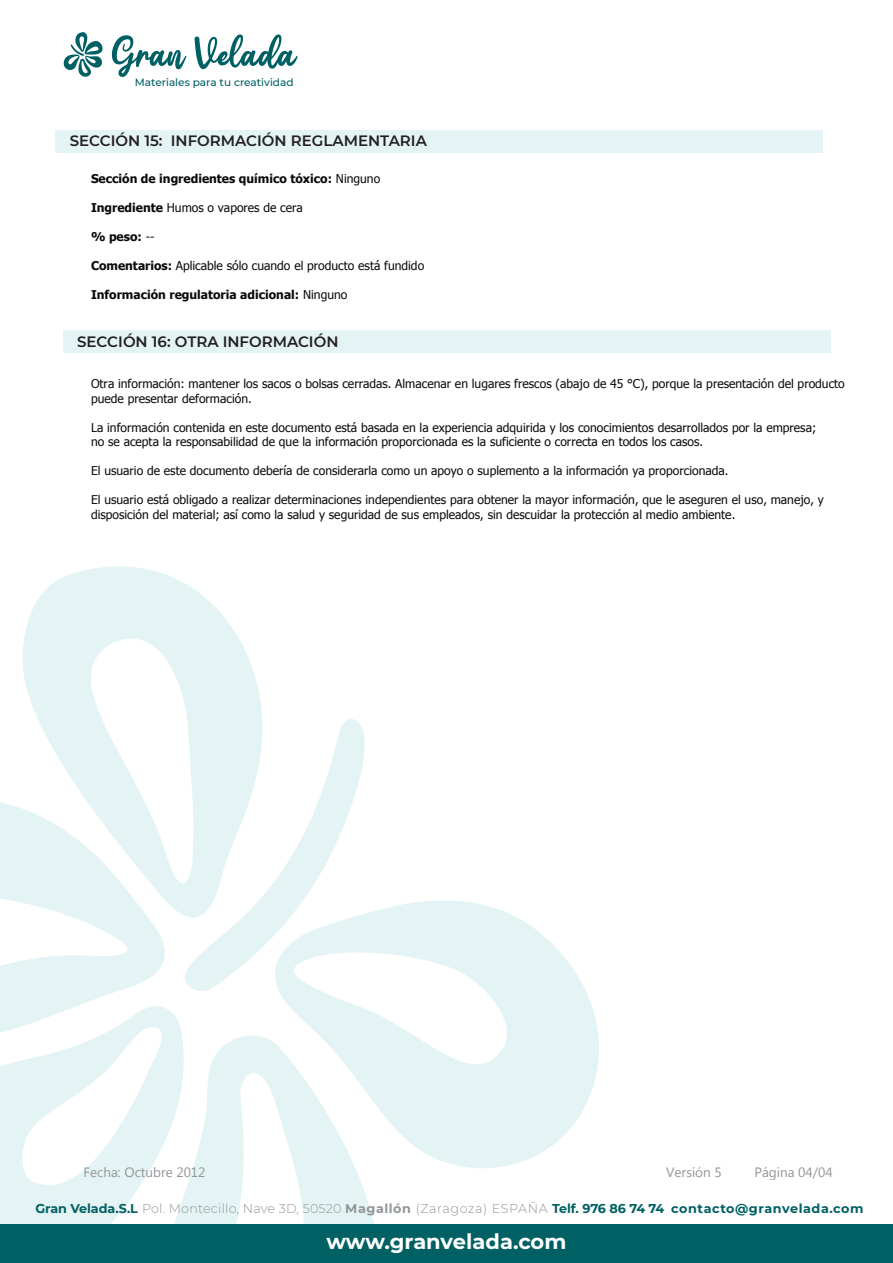
<style>
.page{position:relative;width:893px;height:1263px;background:#fff}
.page>*{position:absolute;margin:0;border:0;box-sizing:border-box;transform-origin:0 0}
.t1{font:700 21px "Montserrat";color:#fff}
.t2{font:600 15px "Montserrat";color:#231f20}
.t3{font:13.5px "Segoe UI";color:#939598}
.t4{font:700 12.75px "Montserrat";letter-spacing:.035em;color:#006063}
.t5{font:12.15px/14.5px "Tahoma";color:#0c090d}
.t6{font:700 12.15px "Tahoma";color:#0c090d}
.t7{font:500 10.5px "Montserrat";color:#006063}
.s1{font-weight:400}
.s2{font-weight:700}
.s3{font-weight:300;color:#919698}
.s4{color:#919698}
</style>
<div class="page">
<svg style="left:0;top:802px;width:165px;height:199px"></svg>
<svg style="left:282px;top:900px;width:317px;height:268px;fill:#e4f4f4"></svg>
<svg style="left:20px;top:566px;width:242px;height:383px;fill:#e4f4f4"></svg>
<svg style="left:0;top:1001px;width:180px;height:223px;fill:#e4f4f4"></svg>
<svg style="left:155px;top:1027px;width:232px;height:197px;fill:#e4f4f4"></svg>
<svg style="left:184px;top:714px;width:182px;height:282px"></svg>
<svg style="left:112px;top:35px;width:74px;height:42px"></svg>
<svg style="left:195px;top:34px;width:103px;height:35px"></svg>
<svg style="left:63px;top:32px;width:40px;height:45px"></svg>
<div style="left:0;top:1224px;width:893px;height:39px;background:#006063"></div>
<div style="left:55px;top:131px;width:768px;height:22px;background:#e4f4f4"></div>
<div style="left:63px;top:330px;width:767px;height:22px;background:#e4f4f4"></div>
<p class="t7" style="left:135px;top:75px;width:160px">Materiales para tu creatividad</p>
<p class="t2" style="left:70px;top:131px;width:359px">SECCIÓN 15: INFORMACIÓN REGLAMENTARIA</p>
<p class="t6" style="left:91px;top:170px;width:291px">Sección de ingredientes químico tóxico: <span class="s1">Ninguno</span></p>
<p class="t5" style="left:91px;top:200px;width:213px"><span class="s2">Ingrediente</span> Humos o vapores de cera</p>
<p class="t6" style="left:91px;top:228px;width:65px">% peso: <span class="s1">--</span></p>
<p class="t5" style="left:91px;top:258px;width:335px"><span class="s2">Comentarios:</span> Aplicable sólo cuando el producto está fundido</p>
<p class="t6" style="left:91px;top:286px;width:258px">Información regulatoria adicional: <span class="s1">Ninguno</span></p>
<p class="t2" style="left:77px;top:331px;width:263px">SECCIÓN 16: OTRA INFORMACIÓN</p>
<p class="t5" style="left:91px;top:376px;width:755px">Otra información: mantener los sacos o bolsas cerradas. Almacenar en lugares frescos (abajo de 45 °C), porque la presentación del producto puede presentar deformación.</p>
<p class="t5" style="left:91px;top:419px;width:727px">La información contenida en este documento está basada en la experiencia adquirida y los conocimientos desarrollados por la empresa; no se acepta la responsabilidad de que la información proporcionada es la suficiente o correcta en todos los casos.</p>
<p class="t5" style="left:91px;top:463px;width:639px">El usuario de este documento debería de considerarla como un apoyo o suplemento a la información ya proporcionada.</p>
<p class="t5" style="left:91px;top:492px;width:734px">El usuario está obligado a realizar determinaciones independientes para obtener la mayor información, que le aseguren el uso, manejo, y disposición del material; así como la salud y seguridad de sus empleados, sin descuidar la protección al medio ambiente.</p>
<p class="t3" style="left:84px;top:1163px;width:123px">Fecha: Octubre 2012</p>
<p class="t3" style="left:666px;top:1163px;width:57px">Versión 5</p>
<p class="t3" style="left:754px;top:1163px;width:80px">Página 04/04</p>
<p class="t4" style="left:35px;top:1200px;width:830px">Gran Velada.S.L <span class="s3">Pol. Montecillo, Nave 3D, 50520</span> <span class="s4">Magallón</span> <span class="s3">(Zaragoza) ESPAÑA</span> Telf. 976 86 74 74 contacto@granvelada.com</p>
<h1 class="t1" style="left:327px;top:1226px;width:241px">www.granvelada.com</h1>
</div>
